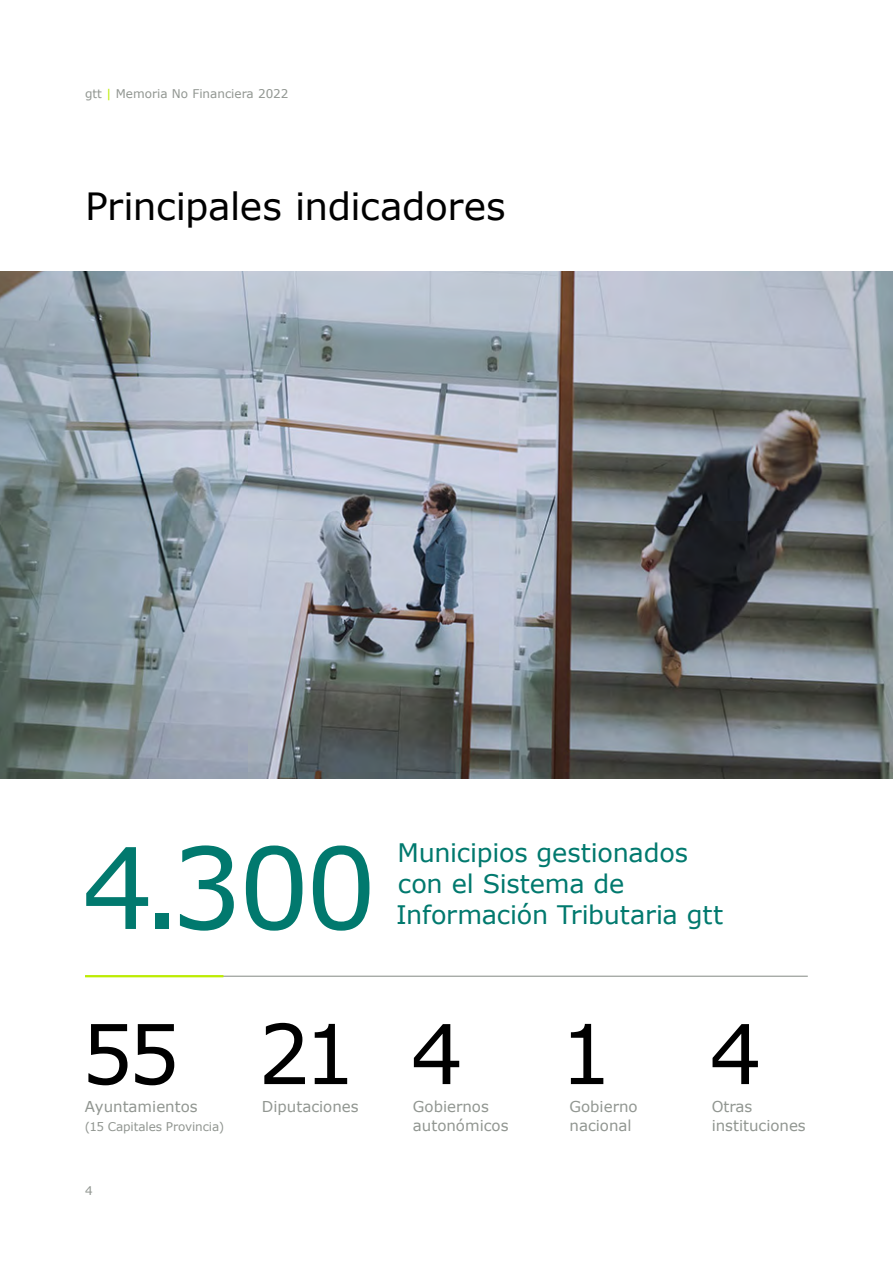
<style>
.page{position:relative;width:893px;height:1263px;background:#fff}
.page>*{position:absolute;margin:0;border:0;box-sizing:border-box;transform-origin:0 0}
.t1{font:112.5px "Verdana";color:#01796e}
.t2{font:82.5px "Verdana";color:#000}
.t3{font:37.5px "Verdana";letter-spacing:-.01em;color:#000}
.t4{font:25.5px/30.6px "Verdana";letter-spacing:-.01em;color:#01796e}
.t5{font:15px/18.8px "Verdana";color:#919691}
.t6{font:12px "Verdana";color:#919691}
.s1{color:#bded00}
</style>
<div class="page">
<img style="left:0;top:272px;width:893px;height:506px">
<hr style="left:85px;top:976px;width:723px;height:1px;background:#919691">
<hr style="left:85px;top:975px;width:138px;height:2px;background:#bded00">
<p class="t6" style="left:85px;top:86px;width:205px">gtt <span class="s1">|</span> Memoria No Financiera 2022</p>
<h3 class="t3" style="left:85px;top:181px;width:422px">Principales indicadores</h3>
<h1 class="t1" style="left:82px;top:811px;width:296px">4.300</h1>
<h3 class="t4" style="left:396px;top:837px;width:328px">Municipios gestionados con el Sistema de<br>Información Tributaria gtt</h3>
<h2 class="t2" style="left:81px;top:997px;width:682px">55 214 1 4</h2>
<p class="t5" style="left:85px;top:1097px;width:114px">Ayuntamientos</p>
<p class="t5" style="left:262px;top:1097px;width:98px">Diputaciones</p>
<p class="t6" style="left:85px;top:1118px;width:141px">(15 Capitales Provincia)</p>
<p class="t6" style="left:85px;top:1183px;width:9px">4</p>
<p class="t5" style="left:413px;top:1097px;width:97px">Gobiernos autonómicos</p>
<p class="t5" style="left:569px;top:1097px;width:70px">Gobierno nacional</p>
<p class="t5" style="left:712px;top:1097px;width:96px">Otras instituciones</p>
</div>
